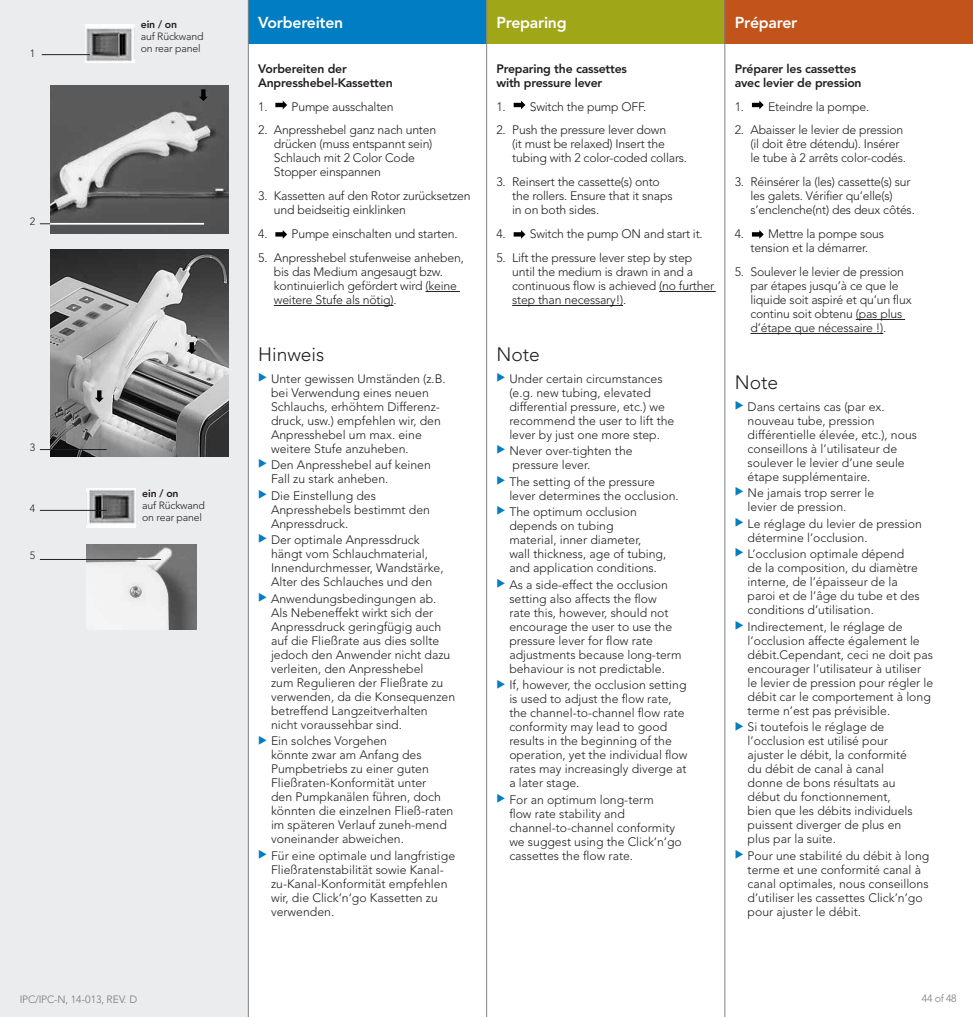
<style>
.page{position:relative;width:973px;height:1017px;background:#fff}
.page>*{position:absolute;margin:0;border:0;box-sizing:border-box;transform-origin:0 0}
.t1{font:300 19.25px "Avenir";color:#231f20}
.t2{font:800 15.75px "Avenir";letter-spacing:-.015em;color:#fff}
.t3{font:300 12.25px/14px "Avenir";color:#231f20}
.t4{font:800 12.25px/14px "Avenir";letter-spacing:-.015em;color:#231f20}
.t5{font:300 10.5px/12.2px "Avenir";letter-spacing:-.015em;color:#231f20}
.t6{font:300 10.5px "Avenir";color:#77787b}
.t7{font:800 10.5px "Avenir";letter-spacing:-.015em;color:#231f20}
.t8{font:300 10.5px "Avenir";letter-spacing:-.025em;color:#77787b}
</style>
<div class="page">
<div style="left:0;top:0;width:248px;height:1017px;background:#ebeced"></div>
<div style="left:248px;top:0;width:238px;height:43px;background:#007dc3"></div>
<div style="left:486px;top:0;width:238px;height:43px;background:#9fa617"></div>
<div style="left:724px;top:0;width:248px;height:43px;background:#c2531a"></div>
<hr style="left:486px;top:0;width:1px;height:1017px;background:#808285">
<hr style="left:724px;top:0;width:1px;height:1017px;background:#808285">
<hr style="left:248px;top:0;width:1px;height:1017px;background:#808285">
<hr style="left:659px;top:291px;width:56px;height:1px;background:#231f20">
<hr style="left:512px;top:305px;width:111px;height:1px;background:#231f20">
<svg style="left:513px;top:101px;width:12px;height:8px"></svg>
<svg style="left:513px;top:230px;width:12px;height:9px"></svg>
<hr style="left:425px;top:291px;width:35px;height:1px;background:#231f20">
<hr style="left:274px;top:305px;width:119px;height:1px;background:#231f20">
<svg style="left:275px;top:101px;width:12px;height:8px"></svg>
<svg style="left:275px;top:230px;width:12px;height:9px"></svg>
<img style="left:51px;top:86px;width:177px;height:148px">
<img style="left:51px;top:250px;width:177px;height:207px">
<img style="left:85px;top:24px;width:49px;height:39px">
<hr style="left:42px;top:54px;width:48px;height:1px;background:#231f20">
<img style="left:87px;top:489px;width:48px;height:38px">
<svg style="left:199px;top:89px;width:9px;height:12px"></svg>
<svg style="left:95px;top:390px;width:9px;height:12px"></svg>
<img style="left:87px;top:545px;width:109px;height:85px">
<hr style="left:41px;top:223px;width:163px;height:2px;background:#fff">
<svg style="left:187px;top:342px;width:9px;height:12px"></svg>
<hr style="left:40px;top:449px;width:67px;height:1px;background:#231f20">
<hr style="left:40px;top:559px;width:121px;height:1px;background:#231f20">
<hr style="left:40px;top:510px;width:67px;height:1px;background:#231f20">
<hr style="left:855px;top:319px;width:49px;height:1px;background:#231f20">
<hr style="left:750px;top:333px;width:133px;height:1px;background:#231f20">
<svg style="left:751px;top:101px;width:12px;height:8px"></svg>
<svg style="left:751px;top:230px;width:12px;height:9px"></svg>
<p class="t5" style="left:30px;top:47px;width:7px">1</p>
<p class="t5" style="left:30px;top:215px;width:7px">2</p>
<p class="t5" style="left:30px;top:442px;width:7px">3</p>
<p class="t5" style="left:30px;top:502px;width:7px">4</p>
<p class="t5" style="left:30px;top:549px;width:7px">5</p>
<p class="t7" style="left:141px;top:18px;width:38px">ein / on</p>
<p class="t5" style="left:141px;top:30px;width:64px">auf Rückwand on rear panel</p>
<p class="t7" style="left:142px;top:487px;width:38px">ein / on</p>
<p class="t5" style="left:142px;top:499px;width:64px">auf Rückwand on rear panel</p>
<p class="t2" style="left:258px;top:13px;width:87px">Vorbereiten</p>
<p class="t2" style="left:496px;top:13px;width:72px">Preparing</p>
<p class="t2" style="left:734px;top:13px;width:64px">Préparer</p>
<p class="t4" style="left:258px;top:61px;width:136px">Vorbereiten der<br>Anpresshebel-Kassetten</p>
<p class="t3" style="left:258px;top:99px;width:137px">1. Pumpe ausschalten</p>
<p class="t3" style="left:274px;top:123px;width:164px;text-indent:-16px">2. Anpresshebel ganz nach unten drücken (muss entspannt sein)<br>Schlauch mit 2 Color Code<br>Stopper einspannen</p>
<p class="t3" style="left:274px;top:189px;width:198px;text-indent:-16px">3. Kassetten auf den Rotor zurücksetzen und beidseitig einklinken</p>
<p class="t3" style="left:258px;top:227px;width:201px">4. Pumpe einschalten und starten.</p>
<p class="t3" style="left:274px;top:251px;width:191px;text-indent:-16px">5. Anpresshebel stufenweise anheben, bis das Medium angesaugt bzw. kontinuierlich gefördert wird (keine weitere Stufe als nötig).</p>
<h1 class="t1" style="left:258px;top:343px;width:68px">Hinweis</h1>
<p class="t3" style="left:271px;top:371px;width:176px">Unter gewissen Umständen (z.B. bei Verwendung eines neuen<br>Schlauchs, erhöhtem Differenz&shy;druck, usw.) empfehlen wir, den<br>Anpresshebel um max. eine weitere Stufe anzuheben.</p>
<p class="t3" style="left:271px;top:458px;width:161px">Den Anpresshebel auf keinen<br>Fall zu stark anheben.</p>
<p class="t3" style="left:271px;top:488px;width:160px">Die Einstellung des<br>Anpresshebels bestimmt den<br>Anpressdruck.</p>
<p class="t3" style="left:271px;top:533px;width:174px">Der optimale Anpressdruck hängt vom Schlauchmaterial,<br>Innendurchmesser, Wandstärke,<br>Alter des Schlauches und den</p>
<p class="t3" style="left:271px;top:591px;width:186px">Anwendungsbedingungen ab.<br>Als Nebeneffekt wirkt sich der<br>Anpressdruck geringfügig auch auf die Fließrate aus dies sollte jedoch den Anwender nicht dazu verleiten, den Anpresshebel<br>zum Regulieren der Fließrate zu verwenden, da die Konsequenzen betreffend Langzeitverhalten nicht voraussehbar sind.</p>
<p class="t3" style="left:271px;top:734px;width:184px">Ein solches Vorgehen<br>könnte zwar am Anfang des<br>Pumpbetriebs zu einer guten<br>Fließraten-Konformität unter<br>den Pumpkanälen führen, doch könnten die einzelnen Fließ-raten im späteren Verlauf zuneh-mend voneinander abweichen.</p>
<p class="t3" style="left:271px;top:848px;width:186px">Für eine optimale und langfristige<br>Fließratenstabilität sowie Kanal&shy;zu-Kanal-Konformität empfehlen wir, die Click‘n‘go Kassetten zu verwenden.</p>
<p class="t4" style="left:496px;top:61px;width:132px">Preparing the cassettes with pressure lever</p>
<p class="t3" style="left:496px;top:99px;width:151px">1. Switch the pump OFF.</p>
<p class="t3" style="left:512px;top:123px;width:176px;text-indent:-16px">2. Push the pressure lever down<br>(it must be relaxed) Insert the tubing with 2 color-coded collars.</p>
<p class="t3" style="left:512px;top:175px;width:162px;text-indent:-16px">3. Reinsert the cassette(s) onto the rollers. Ensure that it snaps in on both sides.</p>
<p class="t3" style="left:496px;top:227px;width:208px">4. Switch the pump ON and start it.</p>
<p class="t3" style="left:512px;top:251px;width:203px;text-indent:-16px">5. Lift the pressure lever step by step until the medium is drawn in and a continuous flow is achieved (no further step than necessary!).</p>
<h1 class="t1" style="left:496px;top:343px;width:45px">Note</h1>
<p class="t3" style="left:509px;top:371px;width:167px">Under certain circumstances (e.g. new tubing, elevated differential pressure, etc.) we recommend the user to lift the lever by just one more step.</p>
<p class="t3" style="left:509px;top:444px;width:125px">Never over-tighten the pressure lever.</p>
<p class="t3" style="left:509px;top:474px;width:171px">The setting of the pressure lever determines the occlusion.</p>
<p class="t3" style="left:509px;top:505px;width:158px">The optimum occlusion depends on tubing<br>material, inner diameter,<br>wall thickness, age of tubing, and application conditions.</p>
<p class="t3" style="left:509px;top:577px;width:174px">As a side-effect the occlusion setting also affects the flow<br>rate this, however, should not encourage the user to use the pressure lever for flow rate adjustments because long-term behaviour is not predictable.</p>
<p class="t3" style="left:509px;top:678px;width:179px">If, however, the occlusion setting is used to adjust the flow rate, the channel-to-channel flow rate conformity may lead to good results in the beginning of the operation, yet the individual flow rates may increasingly diverge at a later stage.</p>
<p class="t3" style="left:509px;top:792px;width:174px">For an optimum long-term<br>flow rate stability and channel-to-channel conformity we suggest using the Click‘n‘go cassettes the flow rate.</p>
<p class="t4" style="left:734px;top:61px;width:128px">Préparer les cassettes avec levier de pression</p>
<p class="t3" style="left:734px;top:99px;width:136px">1. Eteindre la pompe.</p>
<p class="t3" style="left:750px;top:123px;width:157px;text-indent:-16px">2. Abaisser le levier de pression (il doit être détendu). Insérer le tube à 2 arrêts color-codés.</p>
<p class="t3" style="left:750px;top:175px;width:166px;text-indent:-16px">3. Réinsérer la (les) cassette(s) sur les galets. Vérifier qu’elle(s) s’enclenche(nt) des deux côtés.</p>
<p class="t3" style="left:734px;top:227px;width:151px;text-align:center">4. Mettre la pompe sous tension et la démarrer.</p>
<p class="t3" style="left:750px;top:265px;width:163px;text-indent:-16px">5. Soulever le levier de pression par étapes jusqu’à ce que le liquide soit aspiré et qu’un flux continu soit obtenu (pas plus d’étape que nécessaire !).</p>
<h1 class="t1" style="left:734px;top:371px;width:45px">Note</h1>
<p class="t3" style="left:747px;top:399px;width:171px">Dans certains cas (par ex. nouveau tube, pression différentielle élevée, etc.), nous conseillons à l’utilisateur de soulever le levier d’une seule étape supplémentaire.</p>
<p class="t3" style="left:747px;top:486px;width:128px">Ne jamais trop serrer le levier de pression.</p>
<p class="t3" style="left:747px;top:516px;width:176px">Le réglage du levier de pression détermine l’occlusion.</p>
<p class="t3" style="left:747px;top:547px;width:174px">L’occlusion optimale dépend de la composition, du diamètre interne, de l’épaisseur de la paroi et de l’âge du tube et des conditions d’utilisation.</p>
<p class="t3" style="left:747px;top:619px;width:187px">Indirectement, le réglage de l’occlusion affecte également le débit.Cependant, ceci ne doit pas encourager l’utilisateur à utiliser le levier de pression pour régler le débit car le comportement à long terme n’est pas prévisible.</p>
<p class="t3" style="left:747px;top:720px;width:166px">Si toutefois le réglage de l’occlusion est utilisé pour ajuster le débit, la conformité du débit de canal à canal donne de bons résultats au début du fonctionnement, bien que les débits individuels puissent diverger de plus en plus par la suite.</p>
<p class="t3" style="left:747px;top:848px;width:183px">Pour une stabilité du débit à long terme et une conformité canal à canal optimales, nous conseillons d’utiliser les cassettes Click’n’go pour ajuster le débit.</p>
<p class="t6" style="left:20px;top:993px;width:119px">IPC/IPC-N, 14-013, REV. D</p>
<p class="t8" style="left:921px;top:993px;width:36px">44 of 48</p>
</div>
